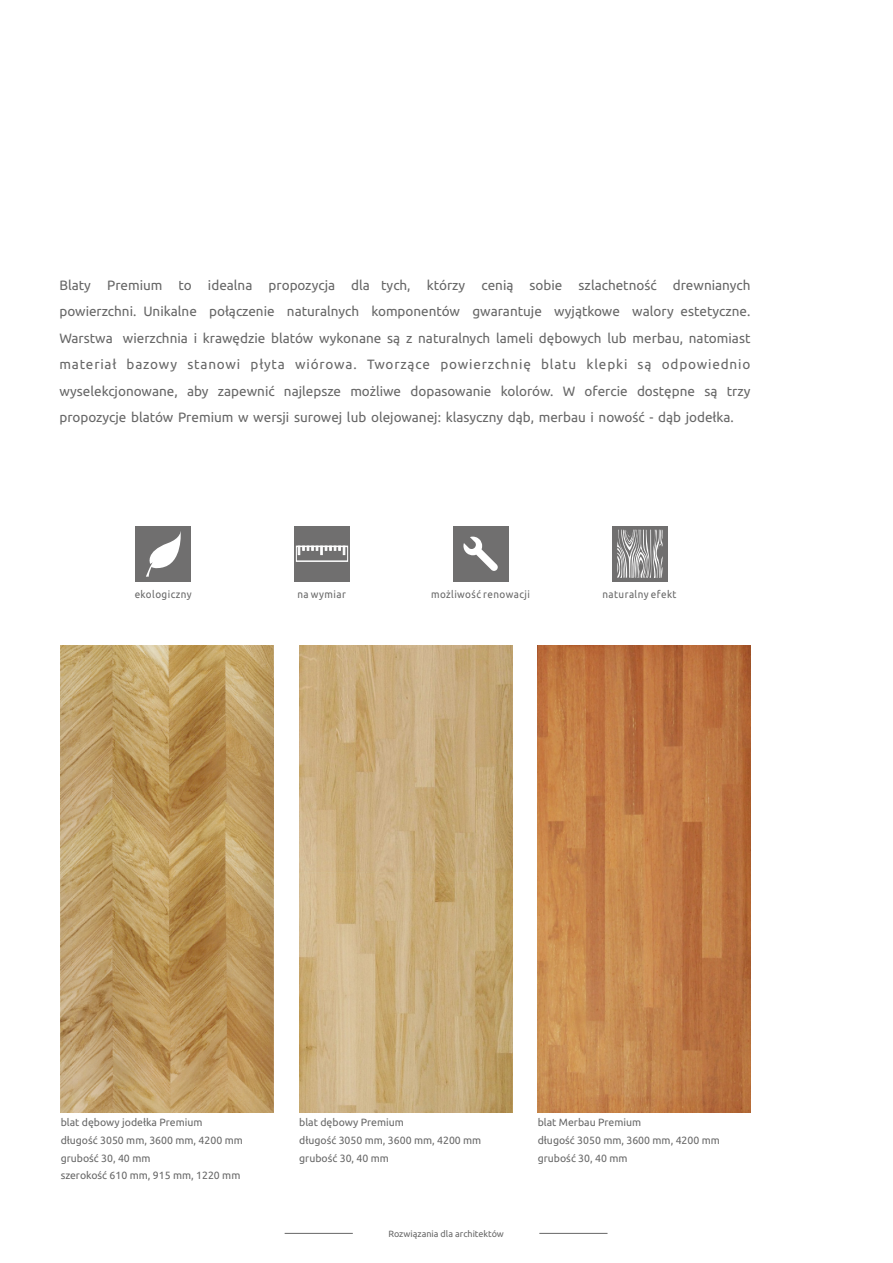
<style>
.page{position:relative;width:893px;height:1263px;background:#fff}
.page>*{position:absolute;margin:0;border:0;box-sizing:border-box;transform-origin:0 0}
.t1{font:13.5px/26.5px "Ubuntu";color:#676767;text-align:justify}
.t2{font:10.5px/17.7px "Ubuntu";color:#676767}
.t3{font:10.5px "Ubuntu";letter-spacing:.045em;color:#676767;scale:.94 1}
.t4{font:9px "Ubuntu";color:#676767}
</style>
<div class="page">
<img style="left:299px;top:645px;width:213px;height:468px">
<img style="left:61px;top:852px;width:212px;height:261px">
<img style="left:61px;top:645px;width:212px;height:207px">
<div style="left:136px;top:526px;width:55px;height:55px;background:#706f6f"></div>
<div style="left:294px;top:526px;width:55px;height:55px;background:#706f6f"></div>
<div style="left:453px;top:526px;width:55px;height:55px;background:#706f6f"></div>
<div style="left:612px;top:526px;width:55px;height:55px;background:#706f6f"></div>
<svg style="left:146px;top:531px;width:35px;height:46px"></svg>
<svg style="left:617px;top:529px;width:46px;height:49px"></svg>
<svg style="left:463px;top:536px;width:35px;height:35px"></svg>
<img style="left:538px;top:645px;width:213px;height:468px">
<div style="left:296px;top:546px;width:52px;height:16px;border:1px solid #fff"></div>
<svg style="left:298px;top:546px;width:47px;height:9px"></svg>
<hr style="left:285px;top:1233px;width:68px;height:1px;background:#676767">
<hr style="left:539px;top:1233px;width:68px;height:1px;background:#676767">
<p class="t1" style="left:59px;top:273px;width:692px">Blaty Premium to idealna propozycja dla tych, którzy cenią sobie szlachetność drewnianych powierzchni. Unikalne połączenie naturalnych komponentów gwarantuje wyjątkowe walory estetyczne.<br>Warstwa wierzchnia i krawędzie blatów wykonane są z naturalnych lameli dębowych lub merbau, natomiast materiał bazowy stanowi płyta wiórowa. Tworzące powierzchnię blatu klepki są odpowiednio wyselekcjonowane, aby zapewnić najlepsze możliwe dopasowanie kolorów. W ofercie dostępne są trzy propozycje blatów Premium w wersji surowej lub olejowanej: klasyczny dąb, merbau i nowość - dąb jodełka.</p>
<p class="t3" style="left:135px;top:590px;width:62px">ekologiczny</p>
<p class="t3" style="left:297px;top:590px;width:53px">na wymiar</p>
<p class="t3" style="left:431px;top:590px;width:107px">możliwość renowacji</p>
<p class="t3" style="left:602px;top:590px;width:80px">naturalny efekt</p>
<p class="t2" style="left:61px;top:1114px;width:184px">blat dębowy jodełka Premium<br>długość 3050 mm, 3600 mm, 4200 mm grubość 30, 40 mm<br>szerokość 610 mm, 915 mm, 1220 mm</p>
<p class="t2" style="left:299px;top:1114px;width:184px">blat dębowy Premium<br>długość 3050 mm, 3600 mm, 4200 mm grubość 30, 40 mm</p>
<p class="t4" style="left:388px;top:1230px;width:117px">Rozwiązania dla architektów</p>
<p class="t2" style="left:538px;top:1114px;width:184px">blat Merbau Premium<br>długość 3050 mm, 3600 mm, 4200 mm grubość 30, 40 mm</p>
</div>
